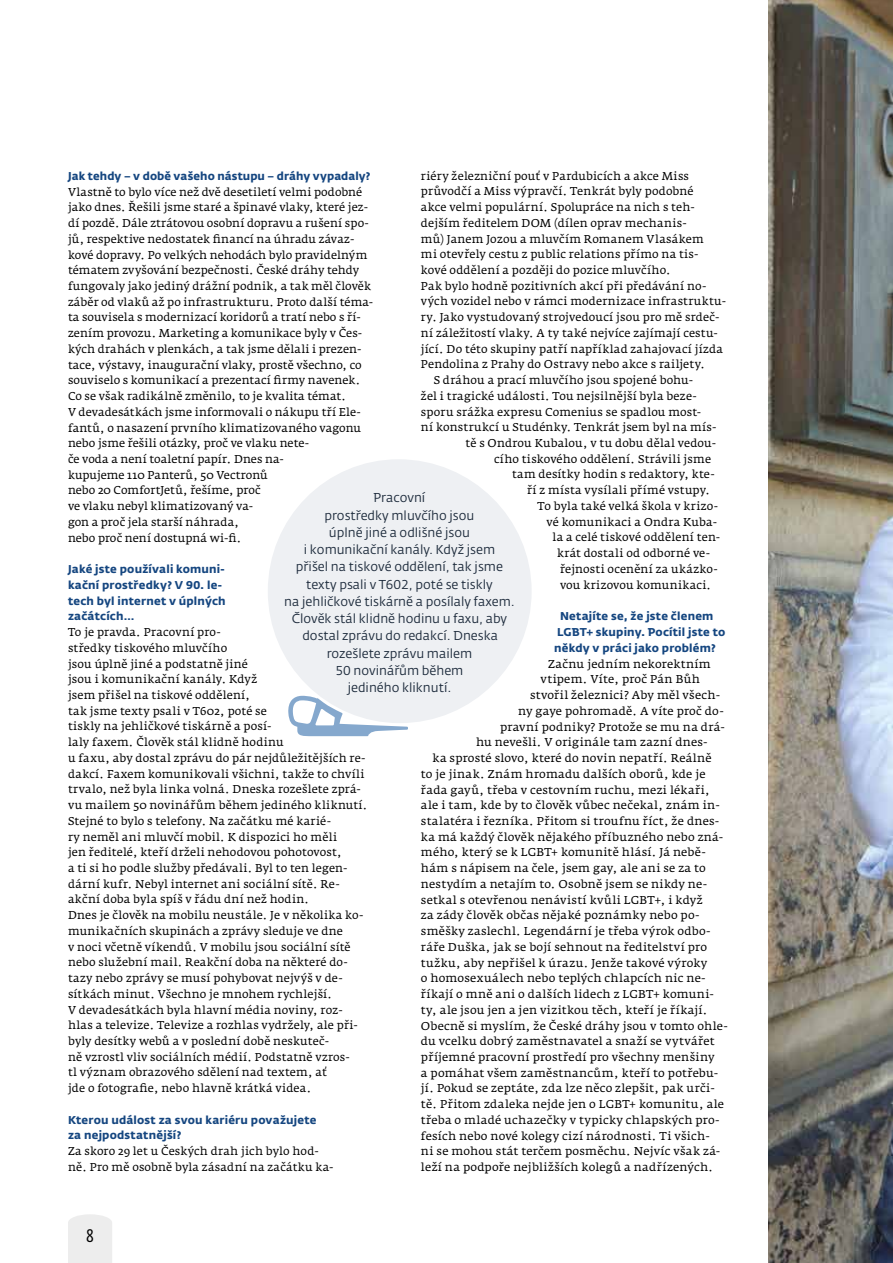
<style>
.page{position:relative;width:893px;height:1263px;background:#fff}
.page>*{position:absolute;margin:0;border:0;box-sizing:border-box;transform-origin:0 0}
.t1{font:18px "CD Fedra Cond Pro";color:#000}
.t2{font:12.75px/17.2px "CD Fedra";color:#1c2a3b;text-align:center}
.t3{font:11.25px/15.8px "Fedra Serif A Pro";letter-spacing:.015em;color:#000}
.t4{font:700 11.25px/15.8px "CD Fedra";letter-spacing:.015em;color:#154680}
</style>
<div class="page">
<div style="left:68px;top:1214px;width:44px;height:49px;background:#ededed"></div>
<img style="left:768px;top:0;width:125px;height:1263px">
<div style="left:268px;top:459px;width:264px;height:264px;background:#eef0f3;border-radius:50%"></div>
<svg style="left:288px;top:696px;width:120px;height:40px"></svg>
<p class="t3" style="left:421px;top:168px;width:270px">riéry železniční pouť v Pardubicích a akce Miss</p>
<p class="t3" style="left:421px;top:184px;width:274px">průvodčí a Miss výpravčí. Tenkrát byly podobné</p>
<p class="t3" style="left:421px;top:199px;width:275px">akce velmi populární. Spolupráce na nich s teh-</p>
<p class="t3" style="left:421px;top:215px;width:267px">dejším ředitelem DOM (dílen oprav mechanis-</p>
<p class="t3" style="left:421px;top:231px;width:284px">mů) Janem Jozou a mluvčím Romanem Vlasákem</p>
<p class="t3" style="left:421px;top:246px;width:279px">mi otevřely cestu z public relations přímo na tis-</p>
<p class="t3" style="left:421px;top:262px;width:251px">kové oddělení a později do pozice mluvčího.</p>
<p class="t3" style="left:421px;top:278px;width:287px">Pak bylo hodně pozitivních akcí při předávání no-</p>
<p class="t3" style="left:421px;top:294px;width:307px">vých vozidel nebo v rámci modernizace infrastruktu-</p>
<p class="t3" style="left:421px;top:309px;width:300px">ry. Jako vystudovaný strojvedoucí jsou pro mě srdeč-</p>
<p class="t3" style="left:421px;top:325px;width:298px">ní záležitostí vlaky. A ty také nejvíce zajímají cestu-</p>
<p class="t3" style="left:421px;top:341px;width:304px">jící. Do této skupiny patří například zahajovací jízda</p>
<p class="t3" style="left:421px;top:357px;width:286px">Pendolina z Prahy do Ostravy nebo akce s railjety.</p>
<p class="t3" style="left:434px;top:372px;width:261px">S dráhou a prací mluvčího jsou spojené bohu-</p>
<p class="t3" style="left:421px;top:388px;width:277px">žel i tragické události. Tou nejsilnější byla beze-</p>
<p class="t3" style="left:421px;top:404px;width:282px">sporu srážka expresu Comenius se spadlou most-</p>
<p class="t3" style="left:421px;top:419px;width:297px">ní konstrukcí u Studénky. Tenkrát jsem byl na mís-</p>
<p class="t3" style="left:466px;top:435px;width:252px">tě s Ondrou Kubalou, v tu dobu dělal vedou-</p>
<p class="t3" style="left:494px;top:451px;width:218px">cího tiskového oddělení. Strávili jsme</p>
<p class="t3" style="left:512px;top:467px;width:204px">tam desítky hodin s redaktory, kte-</p>
<p class="t3" style="left:527px;top:482px;width:185px">ří z místa vysílali přímé vstupy.</p>
<p class="t3" style="left:538px;top:498px;width:182px">To byla také velká škola v krizo-</p>
<p class="t3" style="left:547px;top:514px;width:172px">vé komunikaci a Ondra Kuba-</p>
<p class="t3" style="left:553px;top:530px;width:169px">la a celé tiskové oddělení ten-</p>
<p class="t3" style="left:557px;top:545px;width:154px">krát dostali od odborné ve-</p>
<p class="t3" style="left:560px;top:561px;width:159px">řejnosti ocenění za ukázko-</p>
<p class="t3" style="left:560px;top:577px;width:153px">vou krizovou komunikaci.</p>
<p class="t4" style="left:554px;top:608px;width:173px;text-indent:6px">Netajíte se, že jste členem<br>LGBT+ skupiny. Pocítil jste to někdy v práci jako problém?</p>
<p class="t3" style="left:548px;top:656px;width:164px">Začnu jedním nekorektním</p>
<p class="t3" style="left:541px;top:672px;width:161px">vtipem. Víte, proč Pán Bůh</p>
<p class="t3" style="left:530px;top:687px;width:191px">stvořil železnici? Aby měl všech-</p>
<p class="t3" style="left:518px;top:703px;width:207px">ny gaye pohromadě. A víte proč do-</p>
<p class="t3" style="left:500px;top:719px;width:226px">pravní podniky? Protože se mu na drá-</p>
<p class="t3" style="left:476px;top:734px;width:233px">hu nevešli. V originále tam zazní dnes-</p>
<p class="t3" style="left:433px;top:750px;width:281px">ka sprosté slovo, které do novin nepatří. Reálně</p>
<p class="t3" style="left:421px;top:766px;width:286px">to je jinak. Znám hromadu dalších oborů, kde je</p>
<p class="t3" style="left:421px;top:782px;width:290px">řada gayů, třeba v cestovním ruchu, mezi lékaři,</p>
<p class="t3" style="left:421px;top:797px;width:300px">ale i tam, kde by to člověk vůbec nečekal, znám in-</p>
<p class="t3" style="left:421px;top:813px;width:300px">stalatéra i řezníka. Přitom si troufnu říct, že dnes-</p>
<p class="t3" style="left:421px;top:829px;width:304px">ka má každý člověk nějakého příbuzného nebo zná-</p>
<p class="t3" style="left:421px;top:845px;width:286px">mého, který se k LGBT+ komunitě hlásí. Já nebě-</p>
<p class="t3" style="left:421px;top:860px;width:286px">hám s nápisem na čele, jsem gay, ale ani se za to</p>
<p class="t3" style="left:421px;top:876px;width:288px">nestydím a netajím to. Osobně jsem se nikdy ne-</p>
<p class="t3" style="left:421px;top:892px;width:283px">setkal s otevřenou nenávistí kvůli LGBT+, i když</p>
<p class="t3" style="left:421px;top:908px;width:280px">za zády člověk občas nějaké poznámky nebo po-</p>
<p class="t3" style="left:421px;top:923px;width:291px">směšky zaslechl. Legendární je třeba výrok odbo-</p>
<p class="t3" style="left:421px;top:939px;width:288px">ráře Duška, jak se bojí sehnout na ředitelství pro</p>
<p class="t3" style="left:421px;top:955px;width:288px">tužku, aby nepřišel k úrazu. Jenže takové výroky</p>
<p class="t3" style="left:421px;top:970px;width:286px">o homosexuálech nebo teplých chlapcích nic ne-</p>
<p class="t3" style="left:421px;top:986px;width:294px">říkají o mně ani o dalších lidech z LGBT+ komuni-</p>
<p class="t3" style="left:421px;top:1002px;width:288px">ty, ale jsou jen a jen vizitkou těch, kteří je říkají.</p>
<p class="t3" style="left:421px;top:1018px;width:308px">Obecně si myslím, že České dráhy jsou v tomto ohle-</p>
<p class="t3" style="left:421px;top:1033px;width:295px">du vcelku dobrý zaměstnavatel a snaží se vytvářet</p>
<p class="t3" style="left:421px;top:1049px;width:295px">příjemné pracovní prostředí pro všechny menšiny</p>
<p class="t3" style="left:421px;top:1065px;width:299px">a pomáhat všem zaměstnancům, kteří to potřebu-</p>
<p class="t3" style="left:421px;top:1081px;width:295px">jí. Pokud se zeptáte, zda lze něco zlepšit, pak urči-</p>
<p class="t3" style="left:421px;top:1096px;width:305px">tě. Přitom zdaleka nejde jen o LGBT+ komunitu, ale</p>
<p class="t3" style="left:421px;top:1112px;width:300px">třeba o mladé uchazečky v typicky chlapských pro-</p>
<p class="t3" style="left:421px;top:1128px;width:290px">fesích nebo nové kolegy cizí národnosti. Ti všich-</p>
<p class="t3" style="left:421px;top:1144px;width:301px">ni se mohou stát terčem posměchu. Nejvíc však zá-</p>
<p class="t3" style="left:421px;top:1159px;width:294px">leží na podpoře nejbližších kolegů a nadřízených.</p>
<p class="t4" style="left:68px;top:168px;width:304px">Jak tehdy – v době vašeho nástupu – dráhy vypadaly?</p>
<p class="t3" style="left:68px;top:184px;width:307px">Vlastně to bylo více než dvě desetiletí velmi podobné jako dnes. Řešili jsme staré a špinavé vlaky, které jez&shy;dí pozdě. Dále ztrátovou osobní dopravu a rušení spo&shy;jů, respektive nedostatek financí na úhradu závaz&shy;kové dopravy. Po velkých nehodách bylo pravidelným tématem zvyšování bezpečnosti. České dráhy tehdy fungovaly jako jediný drážní podnik, a tak měl člověk záběr od vlaků až po infrastrukturu. Proto další téma&shy;ta souvisela s modernizací koridorů a tratí nebo s ří&shy;zením provozu. Marketing a komunikace byly v Čes&shy;kých drahách v plenkách, a tak jsme dělali i prezen&shy;tace, výstavy, inaugurační vlaky, prostě všechno, co souviselo s komunikací a prezentací firmy navenek.<br>Co se však radikálně změnilo, to je kvalita témat.<br>V devadesátkách jsme informovali o nákupu tří Ele&shy;fantů, o nasazení prvního klimatizovaného vagonu nebo jsme řešili otázky, proč ve vlaku nete-<br>če voda a není toaletní papír. Dnes na-<br>kupujeme 110 Panterů, 50 Vectronů<br>nebo 20 ComfortJetů, řešíme, proč<br>ve vlaku nebyl klimatizovaný va-<br>gon a proč jela starší náhrada,<br>nebo proč není dostupná wi-fi.</p>
<p class="t4" style="left:68px;top:561px;width:159px">Jaké jste používali komuni&shy;kační prostředky? V 90. le&shy;tech byl internet v úplných začátcích…</p>
<p class="t3" style="left:68px;top:624px;width:301px">To je pravda. Pracovní pro-<br>středky tiskového mluvčího<br>jsou úplně jiné a podstatně jiné<br>jsou i komunikační kanály. Když<br>jsem přišel na tiskové oddělení,<br>tak jsme texty psali v T602, poté se<br>tiskly na jehličkové tiskárně a posí-<br>laly faxem. Člověk stál klidně hodinu<br>u faxu, aby dostal zprávu do pár nejdůležitějších re&shy;dakcí. Faxem komunikovali všichni, takže to chvíli trvalo, než byla linka volná. Dneska rozešlete zprá&shy;vu mailem 50 novinářům během jediného kliknutí.<br>Stejné to bylo s telefony. Na začátku mé karié-<br>ry neměl ani mluvčí mobil. K dispozici ho měli<br>jen ředitelé, kteří drželi nehodovou pohotovost,<br>a ti si ho podle služby předávali. Byl to ten legen&shy;dární kufr. Nebyl internet ani sociální sítě. Re&shy;akční doba byla spíš v řádu dní než hodin.<br>Dnes je člověk na mobilu neustále. Je v několika ko&shy;munikačních skupinách a zprávy sleduje ve dne<br>v noci včetně víkendů. V mobilu jsou sociální sítě nebo služební mail. Reakční doba na některé do&shy;tazy nebo zprávy se musí pohybovat nejvýš v de&shy;sítkách minut. Všechno je mnohem rychlejší.<br>V devadesátkách byla hlavní média noviny, roz&shy;hlas a televize. Televize a rozhlas vydržely, ale při&shy;byly desítky webů a v poslední době neskuteč-<br>ně vzrostl vliv sociálních médií. Podstatně vzros-<br>tl význam obrazového sdělení nad textem, ať<br>jde o fotografie, nebo hlavně krátká videa.</p>
<p class="t4" style="left:68px;top:1112px;width:250px">Kterou událost za svou kariéru považujete za nejpodstatnější?</p>
<p class="t3" style="left:68px;top:1143px;width:267px">Za skoro 29 let u Českých drah jich bylo hod&shy;ně. Pro mě osobně byla zásadní na začátku ka-</p>
<p class="t2" style="left:284px;top:490px;width:232px">Pracovní<br>prostředky mluvčího jsou<br>úplně jiné a odlišné jsou<br>i komunikační kanály. Když jsem<br>přišel na tiskové oddělení, tak jsme texty psali v T602, poté se tiskly<br>na jehličkové tiskárně a posílaly faxem.<br>Člověk stál klidně hodinu u faxu, aby dostal zprávu do redakcí. Dneska rozešlete zprávu mailem<br>50 novinářům během<br>jediného kliknutí.</p>
<h1 class="t1" style="left:86px;top:1226px;width:10px">8</h1>
</div>
